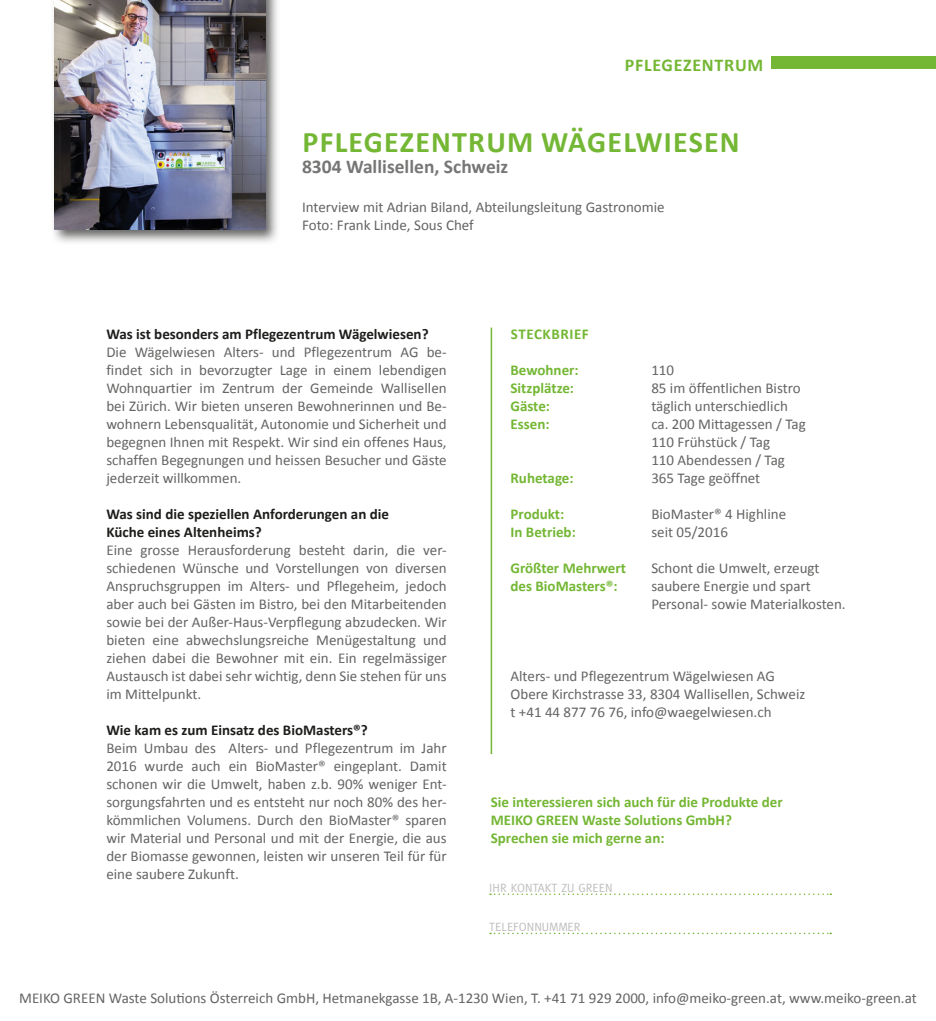
<style>
.page{position:relative;width:936px;height:1021px;background:#fff}
.page>*{position:absolute;margin:0;border:0;box-sizing:border-box;transform-origin:0 0}
.t1{font:700 30px "Calibri";letter-spacing:.04em;color:#74b734}
.t2{font:700 19.5px "Calibri";color:#767675}
.t3{font:700 18px "Calibri";letter-spacing:.04em;color:#74b734}
.t4{font:15px/18px "Calibri";color:#646463}
.t5{font:700 15px/18px "Calibri";color:#74b734}
.t6{font:700 15px/18px "Calibri";color:#1d1d1b}
.t7{font:700 15px "Calibri";letter-spacing:.04em;color:#74b734}
.t8{font:12px "Meta";color:#bdbdbc}
</style>
<div class="page">
<div style="left:771px;top:57px;width:164px;height:12px;background:#74b734"></div>
<img style="left:53px;top:0;width:224px;height:243px">
<img style="left:54px;top:0;width:211px;height:230px">
<svg style="left:490px;top:893px;width:341px;height:2px"></svg>
<svg style="left:490px;top:932px;width:341px;height:2px"></svg>
<hr style="left:490px;top:327px;width:2px;height:427px;background:#74b734">
<p class="t3" style="left:624px;top:54px;width:140px">PFLEGEZENTRUM</p>
<h1 class="t1" style="left:302px;top:123px;width:438px">PFLEGEZENTRUM WÄGELWIESEN</h1>
<h2 class="t2" style="left:302px;top:154px;width:208px">8304 Wallisellen, Schweiz</h2>
<p class="t4" style="left:302px;top:197px;width:364px">Interview mit Adrian Biland, Abteilungsleitung Gastronomie<br>Foto: Frank Linde, Sous Chef</p>
<p class="t6" style="left:106px;top:324px;width:324px">Was ist besonders am Pflegezentrum Wägelwiesen?</p>
<p class="t4" style="left:106px;top:342px;width:342px;text-align:justify">Die Wägelwiesen Alters- und Pflegezentrum AG be&shy;findet sich in bevorzugter Lage in einem lebendigen Wohnquartier im Zentrum der Gemeinde Wallisellen bei Zürich. Wir bieten unseren Bewohnerinnen und Be&shy;wohnern Lebensqualität, Autonomie und Sicherheit und begegnen Ihnen mit Respekt. Wir sind ein offenes Haus, schaffen Begegnungen und heissen Besucher und Gäste jederzeit willkommen.</p>
<p class="t6" style="left:106px;top:504px;width:284px">Was sind die speziellen Anforderungen an die<br>Küche eines Altenheims?</p>
<p class="t4" style="left:106px;top:540px;width:342px;text-align:justify">Eine grosse Herausforderung besteht darin, die ver&shy;schiedenen Wünsche und Vorstellungen von diversen Anspruchsgruppen im Alters- und Pflegeheim, jedoch aber auch bei Gästen im Bistro, bei den Mitarbeitenden sowie bei der Außer-Haus-Verpflegung abzudecken. Wir bieten eine abwechslungsreiche Menügestaltung und ziehen dabei die Bewohner mit ein. Ein regelmässiger Austausch ist dabei sehr wichtig, denn Sie stehen für uns im Mittelpunkt.</p>
<p class="t6" style="left:106px;top:720px;width:263px">Wie kam es zum Einsatz des BioMasters®?</p>
<p class="t4" style="left:106px;top:738px;width:342px;text-align:justify">Beim Umbau des Alters- und Pflegezentrum im Jahr 2016 wurde auch ein BioMaster® eingeplant. Damit schonen wir die Umwelt, haben z.b. 90% weniger Ent&shy;sorgungsfahrten und es entsteht nur noch 80% des her&shy;kömmlichen Volumens. Durch den BioMaster® sparen wir Material und Personal und mit der Energie, die aus der Biomasse gewonnen, leisten wir unseren Teil für für eine saubere Zukunft.</p>
<p class="t7" style="left:511px;top:324px;width:79px">STECKBRIEF</p>
<p class="t5" style="left:510px;top:360px;width:70px">Bewohner:</p>
<p class="t4" style="left:651px;top:360px;width:24px">110</p>
<p class="t5" style="left:510px;top:378px;width:65px">Sitzplätze:</p>
<p class="t4" style="left:651px;top:378px;width:151px">85 im öffentlichen Bistro</p>
<p class="t5" style="left:510px;top:396px;width:41px">Gäste:</p>
<p class="t4" style="left:651px;top:396px;width:138px">täglich unterschiedlich</p>
<p class="t5" style="left:510px;top:414px;width:41px">Essen:</p>
<p class="t4" style="left:651px;top:414px;width:156px">ca. 200 Mittagessen / Tag<br>110 Frühstück / Tag<br>110 Abendessen / Tag</p>
<p class="t5" style="left:510px;top:468px;width:65px">Ruhetage:</p>
<p class="t4" style="left:651px;top:468px;width:110px">365 Tage geöffnet</p>
<p class="t5" style="left:510px;top:504px;width:55px">Produkt:</p>
<p class="t4" style="left:651px;top:504px;width:136px">BioMaster® 4 Highline</p>
<p class="t5" style="left:510px;top:522px;width:67px">In Betrieb:</p>
<p class="t4" style="left:651px;top:522px;width:78px">seit 05/2016</p>
<p class="t5" style="left:510px;top:558px;width:117px">Größter Mehrwert</p>
<p class="t4" style="left:651px;top:558px;width:169px">Schont die Umwelt, erzeugt</p>
<p class="t5" style="left:510px;top:576px;width:108px">des BioMasters®:</p>
<p class="t4" style="left:651px;top:576px;width:196px">saubere Energie und spart<br>Personal- sowie Materialkosten.</p>
<p class="t4" style="left:510px;top:666px;width:296px">Alters- und Pflegezentrum Wägelwiesen AG<br>Obere Kirchstrasse 33, 8304 Wallisellen, Schweiz t +41 44 877 76 76, info@waegelwiesen.ch</p>
<p class="t5" style="left:490px;top:792px;width:294px">Sie interessieren sich auch für die Produkte der<br>MEIKO GREEN Waste Solutions GmbH?<br>Sprechen sie mich gerne an:</p>
<p class="t8" style="left:489px;top:880px;width:125px">IHR KONTAKT ZU GREEN</p>
<p class="t8" style="left:489px;top:919px;width:93px">TELEFONNUMMER</p>
<p class="t4" style="left:19px;top:988px;width:899px">MEIKO GREEN Waste Solutions Österreich GmbH, Hetmanekgasse 1B, A-1230 Wien, T. +41 71 929 2000, info@meiko-green.at, www.meiko-green.at</p>
</div>
